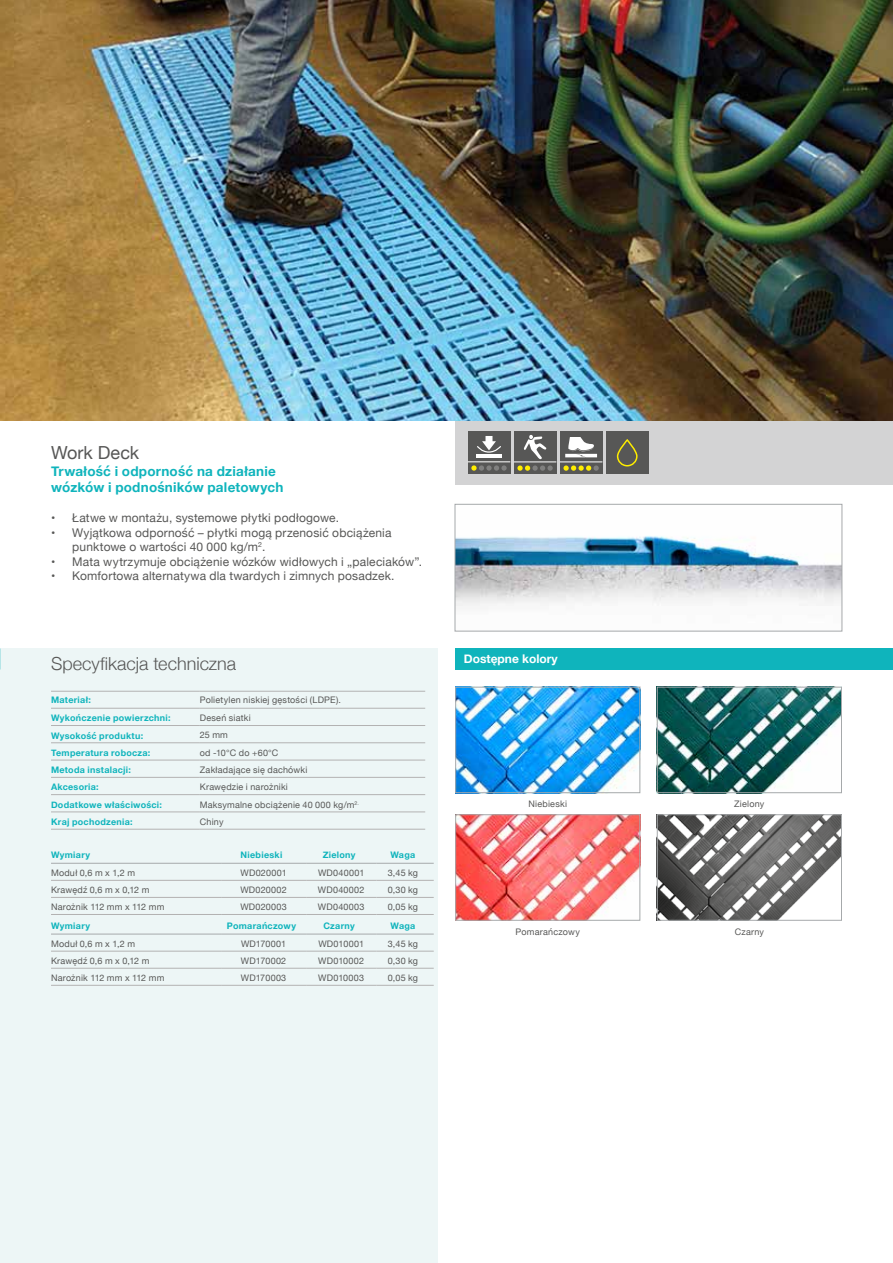
<style>
.page{position:relative;width:893px;height:1263px;background:#fff}
.page>*{position:absolute;margin:0;border:0;box-sizing:border-box;transform-origin:0 0}
.t1{font:300 18px "Helvetica Neue";color:#575756}
.t2{font:18px "Helvetica Neue";color:#575756}
.t3{font:700 13.5px/16.2px "Helvetica Neue";letter-spacing:.015em;color:#0fb4bc}
.t4{font:12px/14.4px "Helvetica Neue";letter-spacing:.015em;color:#575756}
.t5{font:700 12px "Helvetica Neue";color:#fff}
.t6{font:9px "Helvetica Neue";letter-spacing:.025em;color:#575756}
.t7{font:700 9px "Helvetica Neue";letter-spacing:.03em;color:#0fb4bc}
.t8{font:9px "Helvetica Neue";color:#575756}
</style>
<div class="page">
<div style="left:0;top:648px;width:438px;height:615px;background:#edf6f6"></div>
<hr style="left:0;top:421px;width:1px;height:64px;background:#d3d3d4">
<div style="left:455px;top:421px;width:438px;height:64px;background:#d3d3d4"></div>
<img style="left:0;top:0;width:893px;height:421px">
<img style="left:457px;top:536px;width:383px;height:70px">
<div style="left:455px;top:504px;width:387px;height:127px;border:1px solid #a6a9ab"></div>
<div style="left:514px;top:432px;width:42px;height:42px;background:#575756"></div>
<hr style="left:514px;top:462px;width:42px;height:1px;background:#fff">
<svg style="left:524px;top:435px;width:22px;height:24px"></svg>
<svg style="left:517px;top:465px;width:36px;height:6px"></svg>
<svg style="left:563px;top:435px;width:36px;height:30px"></svg>
<hr style="left:560px;top:462px;width:42px;height:1px;background:#fff">
<svg style="left:565px;top:437px;width:32px;height:20px"></svg>
<svg style="left:563px;top:465px;width:36px;height:6px"></svg>
<div style="left:468px;top:432px;width:42px;height:42px;background:#575756"></div>
<hr style="left:468px;top:462px;width:42px;height:1px;background:#fff">
<svg style="left:471px;top:465px;width:36px;height:6px"></svg>
<hr style="left:476px;top:454px;width:26px;height:4px;background:#fff">
<svg style="left:477px;top:436px;width:24px;height:17px"></svg>
<div style="left:606px;top:432px;width:42px;height:42px;background:#575756"></div>
<div style="left:617px;top:439px;width:21px;height:27px;border:2px solid #ffed00;border-radius:10px"></div>
<img style="left:457px;top:689px;width:181px;height:102px">
<div style="left:455px;top:687px;width:185px;height:106px;border:1px solid #a6a9ab"></div>
<img style="left:659px;top:689px;width:181px;height:102px">
<div style="left:657px;top:687px;width:185px;height:106px;border:1px solid #a6a9ab"></div>
<img style="left:457px;top:816px;width:181px;height:103px">
<div style="left:455px;top:814px;width:185px;height:107px;border:1px solid #a6a9ab"></div>
<img style="left:659px;top:816px;width:181px;height:103px">
<div style="left:657px;top:814px;width:185px;height:107px;border:1px solid #a6a9ab"></div>
<hr style="left:51px;top:691px;width:149px;height:1px;background:#b3b2b2">
<hr style="left:200px;top:691px;width:225px;height:1px;background:#b3b2b2">
<hr style="left:51px;top:708px;width:149px;height:1px;background:#b3b2b2">
<hr style="left:200px;top:708px;width:225px;height:1px;background:#b3b2b2">
<hr style="left:51px;top:725px;width:149px;height:1px;background:#b3b2b2">
<hr style="left:200px;top:725px;width:225px;height:1px;background:#b3b2b2">
<hr style="left:51px;top:742px;width:149px;height:1px;background:#b3b2b2">
<hr style="left:200px;top:742px;width:225px;height:1px;background:#b3b2b2">
<hr style="left:51px;top:760px;width:149px;height:1px;background:#b3b2b2">
<hr style="left:200px;top:760px;width:225px;height:1px;background:#b3b2b2">
<hr style="left:51px;top:777px;width:149px;height:1px;background:#b3b2b2">
<hr style="left:200px;top:777px;width:225px;height:1px;background:#b3b2b2">
<hr style="left:51px;top:794px;width:149px;height:1px;background:#b3b2b2">
<hr style="left:200px;top:794px;width:225px;height:1px;background:#b3b2b2">
<hr style="left:51px;top:812px;width:149px;height:1px;background:#b3b2b2">
<hr style="left:200px;top:812px;width:225px;height:1px;background:#b3b2b2">
<hr style="left:51px;top:829px;width:149px;height:1px;background:#b3b2b2">
<hr style="left:200px;top:829px;width:225px;height:1px;background:#b3b2b2">
<hr style="left:376px;top:863px;width:58px;height:1px;background:#a6a9ab">
<hr style="left:51px;top:863px;width:170px;height:1px;background:#a6a9ab">
<hr style="left:51px;top:880px;width:170px;height:1px;background:#b3b2b2">
<hr style="left:221px;top:880px;width:85px;height:1px;background:#b3b2b2">
<hr style="left:306px;top:880px;width:70px;height:1px;background:#b3b2b2">
<hr style="left:376px;top:880px;width:58px;height:1px;background:#b3b2b2">
<hr style="left:51px;top:897px;width:170px;height:1px;background:#b3b2b2">
<hr style="left:221px;top:897px;width:85px;height:1px;background:#b3b2b2">
<hr style="left:306px;top:897px;width:70px;height:1px;background:#b3b2b2">
<hr style="left:376px;top:897px;width:58px;height:1px;background:#b3b2b2">
<hr style="left:51px;top:914px;width:170px;height:1px;background:#b3b2b2">
<hr style="left:221px;top:914px;width:85px;height:1px;background:#b3b2b2">
<hr style="left:306px;top:914px;width:70px;height:1px;background:#b3b2b2">
<hr style="left:376px;top:914px;width:58px;height:1px;background:#b3b2b2">
<hr style="left:221px;top:863px;width:85px;height:1px;background:#a6a9ab">
<hr style="left:306px;top:863px;width:70px;height:1px;background:#a6a9ab">
<hr style="left:376px;top:934px;width:58px;height:1px;background:#a6a9ab">
<hr style="left:51px;top:934px;width:170px;height:1px;background:#a6a9ab">
<hr style="left:51px;top:951px;width:170px;height:1px;background:#b3b2b2">
<hr style="left:221px;top:951px;width:85px;height:1px;background:#b3b2b2">
<hr style="left:306px;top:951px;width:70px;height:1px;background:#b3b2b2">
<hr style="left:376px;top:951px;width:58px;height:1px;background:#b3b2b2">
<hr style="left:51px;top:968px;width:170px;height:1px;background:#b3b2b2">
<hr style="left:221px;top:968px;width:85px;height:1px;background:#b3b2b2">
<hr style="left:306px;top:968px;width:70px;height:1px;background:#b3b2b2">
<hr style="left:376px;top:968px;width:58px;height:1px;background:#b3b2b2">
<hr style="left:51px;top:985px;width:170px;height:1px;background:#b3b2b2">
<hr style="left:221px;top:985px;width:85px;height:1px;background:#b3b2b2">
<hr style="left:306px;top:985px;width:70px;height:1px;background:#b3b2b2">
<hr style="left:376px;top:985px;width:58px;height:1px;background:#b3b2b2">
<hr style="left:221px;top:934px;width:85px;height:1px;background:#a6a9ab">
<hr style="left:306px;top:934px;width:70px;height:1px;background:#a6a9ab">
<div style="left:455px;top:649px;width:438px;height:21px;background:#0fb4bc"></div>
<h1 class="t2" style="left:51px;top:440px;width:90px">Work Deck</h1>
<h2 class="t3" style="left:51px;top:463px;width:234px">Trwałość i odporność na działanie wózków i podnośników paletowych</h2>
<h3 class="t4" style="left:51px;top:512px;width:290px">• Łatwe w montażu, systemowe płytki podłogowe.</h3>
<h3 class="t4" style="left:72px;top:526px;width:321px;text-indent:-21px">• Wyjątkowa odporność – płytki mogą przenosić obciążenia punktowe o wartości 40 000 kg/m<sup>2</sup>.</h3>
<h3 class="t4" style="left:51px;top:555px;width:373px">• Mata wytrzymuje obciążenie wózków widłowych i „paleciaków”.</h3>
<h3 class="t4" style="left:51px;top:569px;width:345px">• Komfortowa alternatywa dla twardych i zimnych posadzek.</h3>
<h1 class="t1" style="left:51px;top:649px;width:187px">Specyfikacja techniczna</h1>
<p class="t7" style="left:51px;top:693px;width:41px">Materiał:</p>
<p class="t6" style="left:200px;top:693px;width:143px">Polietylen niskiej gęstości (LDPE).</p>
<p class="t7" style="left:51px;top:711px;width:121px">Wykończenie powierzchni:</p>
<p class="t6" style="left:200px;top:711px;width:52px">Deseń siatki</p>
<p class="t7" style="left:51px;top:728px;width:94px">Wysokość produktu:</p>
<p class="t6" style="left:200px;top:729px;width:30px">25 mm</p>
<p class="t7" style="left:51px;top:745px;width:101px">Temperatura robocza:</p>
<p class="t6" style="left:200px;top:746px;width:80px">od -10°C do +60°C</p>
<p class="t7" style="left:51px;top:763px;width:81px">Metoda instalacji:</p>
<p class="t6" style="left:200px;top:763px;width:109px">Zakładające się dachówki</p>
<p class="t7" style="left:51px;top:780px;width:49px">Akcesoria:</p>
<p class="t6" style="left:200px;top:780px;width:90px">Krawędzie i narożniki</p>
<p class="t7" style="left:51px;top:797px;width:113px">Dodatkowe właściwości:</p>
<p class="t6" style="left:200px;top:798px;width:161px">Maksymalne obciążenie 40 000 kg/m<sup>2.</sup></p>
<p class="t7" style="left:51px;top:815px;width:83px">Kraj pochodzenia:</p>
<p class="t6" style="left:200px;top:815px;width:25px">Chiny</p>
<p class="t7" style="left:51px;top:848px;width:41px">Wymiary</p>
<p class="t7" style="left:241px;top:848px;width:43px">Niebieski</p>
<p class="t7" style="left:323px;top:848px;width:34px">Zielony</p>
<p class="t7" style="left:390px;top:848px;width:26px">Waga</p>
<p class="t6" style="left:51px;top:866px;width:86px">Moduł 0,6 m x 1,2 m</p>
<p class="t6" style="left:241px;top:866px;width:48px">WD020001</p>
<p class="t6" style="left:318px;top:866px;width:48px">WD040001</p>
<p class="t6" style="left:388px;top:866px;width:32px">3,45 kg</p>
<p class="t6" style="left:51px;top:883px;width:100px">Krawędź 0,6 m x 0,12 m</p>
<p class="t6" style="left:240px;top:883px;width:48px">WD020002</p>
<p class="t6" style="left:318px;top:883px;width:48px">WD040002</p>
<p class="t6" style="left:388px;top:883px;width:32px">0,30 kg</p>
<p class="t6" style="left:51px;top:900px;width:115px">Narożnik 112 mm x 112 mm</p>
<p class="t6" style="left:240px;top:900px;width:48px">WD020003</p>
<p class="t6" style="left:318px;top:900px;width:48px">WD040003</p>
<p class="t6" style="left:388px;top:900px;width:32px">0,05 kg</p>
<p class="t7" style="left:51px;top:918px;width:41px">Wymiary</p>
<p class="t7" style="left:227px;top:918px;width:71px">Pomarańczowy</p>
<p class="t7" style="left:323px;top:918px;width:33px">Czarny</p>
<p class="t7" style="left:390px;top:918px;width:26px">Waga</p>
<p class="t6" style="left:51px;top:937px;width:86px">Moduł 0,6 m x 1,2 m</p>
<p class="t8" style="left:241px;top:937px;width:47px">WD170001</p>
<p class="t6" style="left:318px;top:937px;width:47px">WD010001</p>
<p class="t6" style="left:388px;top:937px;width:32px">3,45 kg</p>
<p class="t6" style="left:51px;top:954px;width:100px">Krawędź 0,6 m x 0,12 m</p>
<p class="t6" style="left:241px;top:954px;width:47px">WD170002</p>
<p class="t6" style="left:318px;top:954px;width:47px">WD010002</p>
<p class="t6" style="left:388px;top:954px;width:32px">0,30 kg</p>
<p class="t6" style="left:51px;top:971px;width:115px">Narożnik 112 mm x 112 mm</p>
<p class="t6" style="left:241px;top:971px;width:47px">WD170003</p>
<p class="t6" style="left:318px;top:971px;width:47px">WD010003</p>
<p class="t6" style="left:388px;top:971px;width:32px">0,05 kg</p>
<h3 class="t5" style="left:464px;top:650px;width:95px">Dostępne kolory</h3>
<p class="t6" style="left:528px;top:797px;width:40px">Niebieski</p>
<p class="t6" style="left:734px;top:797px;width:32px">Zielony</p>
<p class="t6" style="left:516px;top:925px;width:66px">Pomarańczowy</p>
<p class="t6" style="left:735px;top:925px;width:31px">Czarny</p>
</div>
